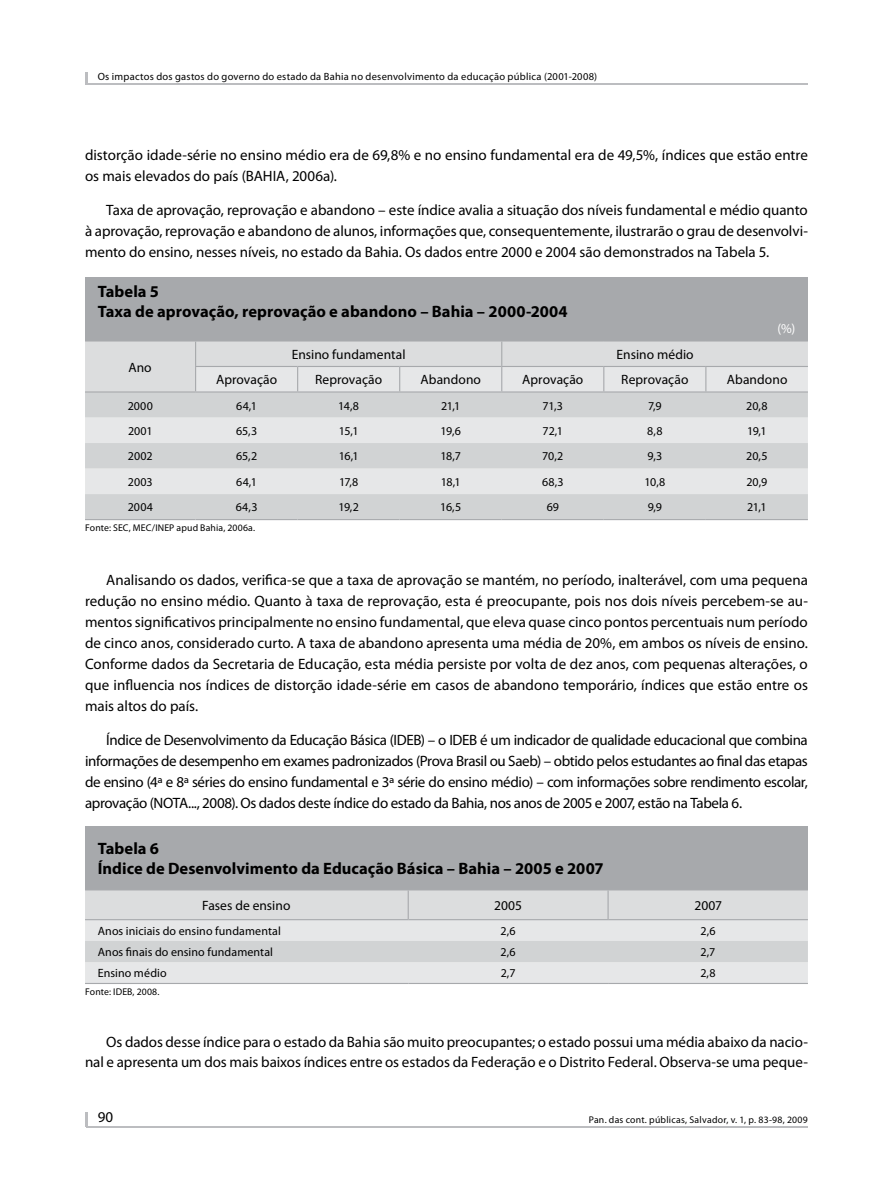
<style>
.page{position:relative;width:893px;height:1191px;background:#fff}
.page>*{position:absolute;margin:0;border:0;box-sizing:border-box;transform-origin:0 0}
.t1{font:700 16.5px/19.8px "Myriad Pro";color:#000}
.t2{font:15px/21px "Myriad Pro";letter-spacing:-.005em;color:#000;text-align:justify}
.t3{font:13.5px "Myriad Pro";letter-spacing:.005em;color:#000}
.t4{font:13.5px "Myriad Pro";color:#fff}
.t5{font:12px "Myriad Pro";letter-spacing:.005em;color:#000}
.t6{font:10.5px "Myriad Pro";letter-spacing:.025em;color:#000}
.t7{font:9.75px "Myriad Pro";letter-spacing:.02em;color:#000}
</style>
<div class="page">
<svg style="left:85px;top:1112px;width:2px;height:15px"></svg>
<hr style="left:87px;top:1125px;width:721px;height:2px;background:#bcbdc0">
<hr style="left:85px;top:84px;width:723px;height:1px;background:#bcbdc0">
<svg style="left:85px;top:72px;width:2px;height:12px"></svg>
<div style="left:85px;top:277px;width:723px;height:64px;background:#a7a9ac"></div>
<div style="left:85px;top:417px;width:723px;height:77px;background:#e6e7e8"></div>
<div style="left:85px;top:443px;width:723px;height:25px;background:#d1d3d4"></div>
<div style="left:85px;top:494px;width:723px;height:25px;background:#d1d3d4"></div>
<svg style="left:85px;top:341px;width:723px;height:76px;background:#d9dadb"></svg>
<hr style="left:196px;top:391px;width:102px;height:1px;background:#a7a9ac">
<hr style="left:298px;top:391px;width:102px;height:1px;background:#a7a9ac">
<hr style="left:400px;top:391px;width:102px;height:1px;background:#a7a9ac">
<hr style="left:502px;top:391px;width:102px;height:1px;background:#a7a9ac">
<hr style="left:604px;top:391px;width:102px;height:1px;background:#a7a9ac">
<hr style="left:706px;top:391px;width:102px;height:1px;background:#a7a9ac">
<hr style="left:85px;top:519px;width:111px;height:1px;background:#a7a9ac">
<hr style="left:196px;top:519px;width:102px;height:1px;background:#a7a9ac">
<hr style="left:298px;top:519px;width:102px;height:1px;background:#a7a9ac">
<hr style="left:400px;top:519px;width:102px;height:1px;background:#a7a9ac">
<hr style="left:502px;top:519px;width:102px;height:1px;background:#a7a9ac">
<hr style="left:604px;top:519px;width:102px;height:1px;background:#a7a9ac">
<hr style="left:706px;top:519px;width:102px;height:1px;background:#a7a9ac">
<div style="left:85px;top:826px;width:723px;height:64px;background:#a7a9ac"></div>
<div style="left:85px;top:920px;width:723px;height:63px;background:#e6e7e8"></div>
<div style="left:85px;top:941px;width:723px;height:21px;background:#d1d3d4"></div>
<div style="left:85px;top:890px;width:723px;height:29px;background:#dcddde"></div>
<hr style="left:607px;top:890px;width:2px;height:29px;background:#a7a9ac">
<hr style="left:85px;top:919px;width:323px;height:1px;background:#a7a9ac">
<hr style="left:408px;top:919px;width:200px;height:1px;background:#a7a9ac">
<hr style="left:608px;top:919px;width:200px;height:1px;background:#a7a9ac">
<hr style="left:85px;top:983px;width:323px;height:1px;background:#a7a9ac">
<hr style="left:408px;top:983px;width:200px;height:1px;background:#a7a9ac">
<hr style="left:608px;top:983px;width:200px;height:1px;background:#a7a9ac">
<p class="t6" style="left:98px;top:70px;width:501px">Os impactos dos gastos do governo do estado da Bahia no desenvolvimento da educação pública (2001-2008)</p>
<p class="t2" style="left:85px;top:144px;width:724px">distorção idade-série no ensino médio era de 69,8% e no ensino fundamental era de 49,5%, índices que estão entre os mais elevados do país (BAHIA, 2006a).</p>
<p class="t2" style="left:85px;top:199px;width:724px;text-indent:21px">Taxa de aprovação, reprovação e abandono – este índice avalia a situação dos níveis fundamental e médio quanto à aprovação, reprovação e abandono de alunos, informações que, consequentemente, ilustrarão o grau de desenvolvi&shy;mento do ensino, nesses níveis, no estado da Bahia. Os dados entre 2000 e 2004 são demonstrados na Tabela 5.</p>
<p class="t1" style="left:98px;top:281px;width:471px">Tabela 5<br>Taxa de aprovação, reprovação e abandono – Bahia – 2000-2004</p>
<p class="t3" style="left:128px;top:359px;width:25px">Ano</p>
<p class="t3" style="left:292px;top:346px;width:115px">Ensino fundamental</p>
<p class="t3" style="left:617px;top:346px;width:79px">Ensino médio</p>
<p class="t4" style="left:777px;top:320px;width:19px">(%)</p>
<p class="t3" style="left:216px;top:371px;width:63px">Aprovação</p>
<p class="t3" style="left:315px;top:371px;width:69px">Reprovação</p>
<p class="t3" style="left:420px;top:371px;width:62px">Abandono</p>
<p class="t3" style="left:522px;top:371px;width:63px">Aprovação</p>
<p class="t3" style="left:621px;top:371px;width:69px">Reprovação</p>
<p class="t3" style="left:727px;top:371px;width:62px">Abandono</p>
<p class="t5" style="left:128px;top:398px;width:27px">2000</p>
<p class="t5" style="left:236px;top:398px;width:22px">64,1</p>
<p class="t5" style="left:338px;top:398px;width:22px">14,8</p>
<p class="t5" style="left:441px;top:398px;width:21px">21,1</p>
<p class="t5" style="left:542px;top:398px;width:22px">71,3</p>
<p class="t5" style="left:648px;top:398px;width:15px">7,9</p>
<p class="t5" style="left:746px;top:398px;width:23px">20,8</p>
<p class="t5" style="left:128px;top:423px;width:26px">2001</p>
<p class="t5" style="left:236px;top:423px;width:23px">65,3</p>
<p class="t5" style="left:339px;top:423px;width:21px">15,1</p>
<p class="t5" style="left:441px;top:423px;width:22px">19,6</p>
<p class="t5" style="left:543px;top:423px;width:22px">72,1</p>
<p class="t5" style="left:647px;top:423px;width:17px">8,8</p>
<p class="t5" style="left:747px;top:423px;width:21px">19,1</p>
<p class="t5" style="left:128px;top:449px;width:26px">2002</p>
<p class="t5" style="left:236px;top:449px;width:23px">65,2</p>
<p class="t5" style="left:339px;top:449px;width:21px">16,1</p>
<p class="t5" style="left:440px;top:449px;width:22px">18,7</p>
<p class="t5" style="left:542px;top:449px;width:23px">70,2</p>
<p class="t5" style="left:647px;top:449px;width:16px">9,3</p>
<p class="t5" style="left:746px;top:449px;width:23px">20,5</p>
<p class="t5" style="left:128px;top:474px;width:26px">2003</p>
<p class="t5" style="left:236px;top:474px;width:22px">64,1</p>
<p class="t5" style="left:339px;top:474px;width:21px">17,8</p>
<p class="t5" style="left:441px;top:474px;width:21px">18,1</p>
<p class="t5" style="left:542px;top:474px;width:23px">68,3</p>
<p class="t5" style="left:644px;top:474px;width:22px">10,8</p>
<p class="t5" style="left:746px;top:474px;width:22px">20,9</p>
<p class="t5" style="left:128px;top:499px;width:27px">2004</p>
<p class="t5" style="left:236px;top:499px;width:23px">64,3</p>
<p class="t5" style="left:338px;top:499px;width:22px">19,2</p>
<p class="t5" style="left:440px;top:499px;width:22px">16,5</p>
<p class="t5" style="left:547px;top:499px;width:14px">69</p>
<p class="t5" style="left:648px;top:499px;width:16px">9,9</p>
<p class="t5" style="left:747px;top:499px;width:21px">21,1</p>
<p class="t7" style="left:85px;top:522px;width:172px">Fonte: SEC, MEC/INEP apud Bahia, 2006a.</p>
<p class="t2" style="left:85px;top:569px;width:724px;text-indent:21px">Analisando os dados, verifica-se que a taxa de aprovação se mantém, no período, inalterável, com uma pequena redução no ensino médio. Quanto à taxa de reprovação, esta é preocupante, pois nos dois níveis percebem-se au&shy;mentos significativos principalmente no ensino fundamental, que eleva quase cinco pontos percentuais num período de cinco anos, considerado curto. A taxa de abandono apresenta uma média de 20%, em ambos os níveis de ensino.<br>Conforme dados da Secretaria de Educação, esta média persiste por volta de dez anos, com pequenas alterações, o que influencia nos índices de distorção idade-série em casos de abandono temporário, índices que estão entre os mais altos do país.</p>
<p class="t2" style="left:85px;top:729px;width:724px;text-indent:21px">Índice de Desenvolvimento da Educação Básica (IDEB) – o IDEB é um indicador de qualidade educacional que combina informações de desempenho em exames padronizados (Prova Brasil ou Saeb) – obtido pelos estudantes ao final das etapas de ensino (4ª e 8ª séries do ensino fundamental e 3ª série do ensino médio) – com informações sobre rendimento escolar, aprovação (NOTA..., 2008). Os dados deste índice do estado da Bahia, nos anos de 2005 e 2007, estão na Tabela 6.</p>
<p class="t1" style="left:98px;top:838px;width:507px">Tabela 6<br>Índice de Desenvolvimento da Educação Básica – Bahia – 2005 e 2007</p>
<p class="t3" style="left:202px;top:897px;width:90px">Fases de ensino</p>
<p class="t3" style="left:494px;top:897px;width:29px">2005</p>
<p class="t3" style="left:694px;top:897px;width:29px">2007</p>
<p class="t5" style="left:98px;top:923px;width:185px">Anos iniciais do ensino fundamental</p>
<p class="t5" style="left:501px;top:923px;width:17px">2,6</p>
<p class="t5" style="left:700px;top:923px;width:17px">2,6</p>
<p class="t5" style="left:98px;top:944px;width:177px">Anos finais do ensino fundamental</p>
<p class="t5" style="left:501px;top:944px;width:17px">2,6</p>
<p class="t5" style="left:701px;top:944px;width:16px">2,7</p>
<p class="t5" style="left:98px;top:965px;width:70px">Ensino médio</p>
<p class="t5" style="left:501px;top:965px;width:16px">2,7</p>
<p class="t5" style="left:700px;top:965px;width:17px">2,8</p>
<p class="t7" style="left:85px;top:985px;width:76px">Fonte: IDEB, 2008.</p>
<p class="t2" style="left:85px;top:1031px;width:724px;line-height:20.5px;text-align:right">Os dados desse índice para o estado da Bahia são muito preocupantes; o estado possui uma média abaixo da nacio&shy;nal e apresenta um dos mais baixos índices entre os estados da Federação e o Distrito Federal. Observa-se uma peque-</p>
<p class="t2" style="left:98px;top:1106px;width:17px">90</p>
<p class="t7" style="left:589px;top:1113px;width:221px">Pan. das cont. públicas, Salvador, v. 1, p. 83-98, 2009</p>
</div>
